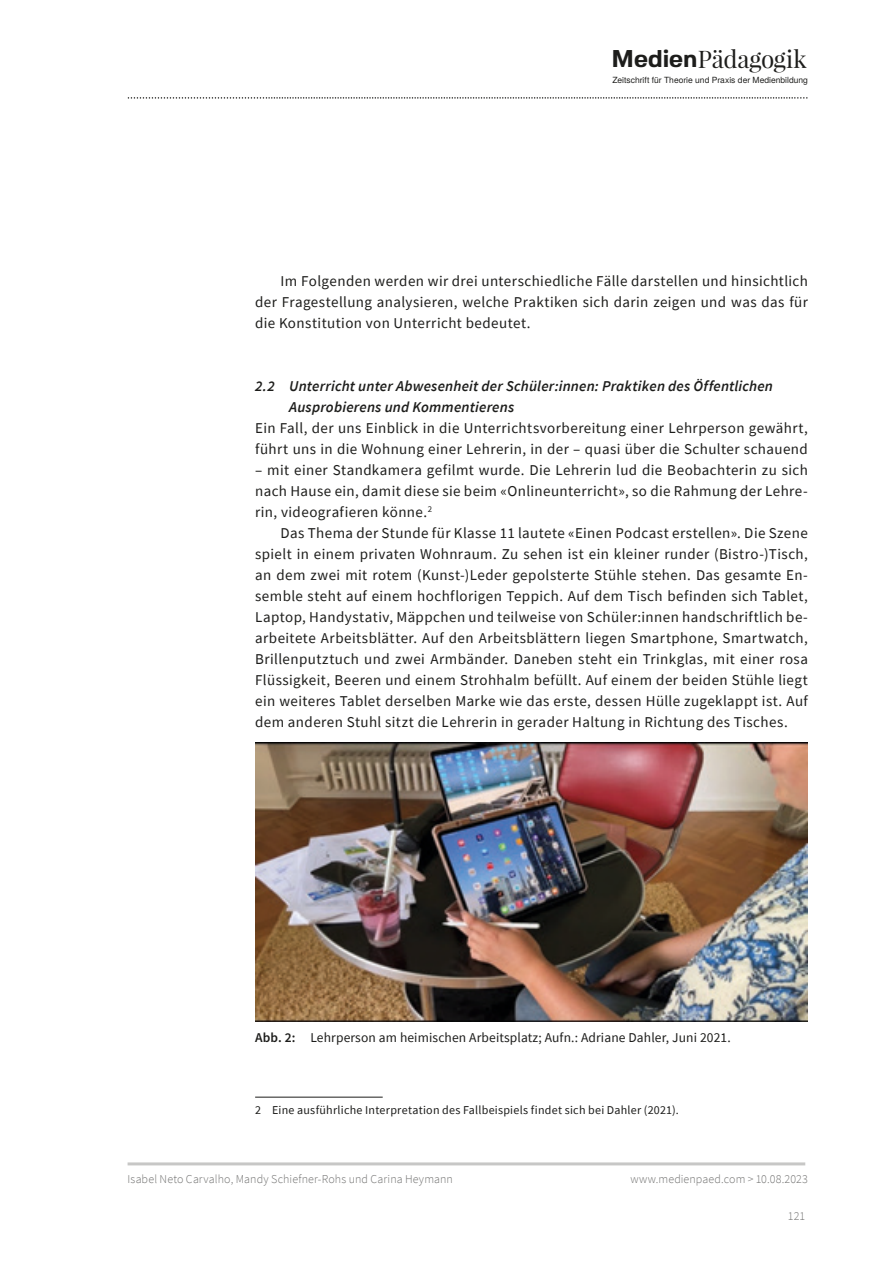
<style>
.page{position:relative;width:893px;height:1263px;background:#fff}
.page>*{position:absolute;margin:0;border:0;box-sizing:border-box;transform-origin:0 0}
.t1{font:24.3px "Playfair Display";letter-spacing:-.015em;color:#1d1d1b}
.mp-text{font:15px/21px "Source Sans Pro";letter-spacing:.025em;color:#1d1d1b;text-align:justify}
.mp-text_ohne_Einzug{font:15px/21px "Source Sans Pro";letter-spacing:.025em;color:#1d1d1b}
.t2{font:italic 600 15px/21px "Source Sans Pro";letter-spacing:.015em;color:#1d1d1b}
.mp-Abbildungen_Legenden{font:13.5px "Source Sans Pro";letter-spacing:.01em;color:#1d1d1b}
.t3{font:300 12px "Source Sans Pro";letter-spacing:.01em;color:#70706f}
.mp-fussnoten{font:12px "Source Sans Pro";letter-spacing:.02em;color:#1d1d1b}
.t4{font:8.55px "Te X Gyre Heros";color:#1d1d1b}
.s1{font-family:"Fivo Sans";font-weight:700}
.s2{font-weight:600}
</style>
<div class="page">
<hr style="left:128px;top:1162px;width:677px;height:3px;background:#c7c7c6">
<svg style="left:128px;top:97px;width:679px;height:2px"></svg>
<img style="left:255px;top:742px;width:553px;height:280px">
<hr style="left:255px;top:1097px;width:128px;height:1px;background:#1d1d1b">
<h1 class="t1" style="left:611px;top:43px;width:197px"><span class="s1">Medien</span>Pädagogik</h1>
<p class="t4" style="left:612px;top:73px;width:197px">Zeitschrift für Theorie und Praxis der Medienbildung</p>
<p class="mp-text" style="left:255px;top:270px;width:554px;text-indent:26px">Im Folgenden werden wir drei unterschiedliche Fälle darstellen und hinsichtlich der Fragestellung analysieren, welche Praktiken sich darin zeigen und was das für die Konstitution von Unterricht bedeutet.</p>
<h3 class="t2" style="left:289px;top:375px;width:485px;text-indent:-34px">2.2 Unterricht unter Abwesenheit der Schüler:innen: Praktiken des Öffentlichen<br>Ausprobierens und Kommentierens</h3>
<p class="mp-text_ohne_Einzug" style="left:255px;top:417px;width:554px">Ein Fall, der uns Einblick in die Unterrichtsvorbereitung einer Lehrperson gewährt, führt uns in die Wohnung einer Lehrerin, in der – quasi über die Schulter schauend</p>
<p class="mp-text_ohne_Einzug" style="left:255px;top:459px;width:554px;text-align:justify">– mit einer Standkamera gefilmt wurde. Die Lehrerin lud die Beobachterin zu sich nach Hause ein, damit diese sie beim «Onlineunterricht», so die Rahmung der Lehre&shy;rin, videografieren könne.<sup>2</sup></p>
<p class="mp-text" style="left:255px;top:522px;width:554px;text-indent:26px">Das Thema der Stunde für Klasse 11 lautete «Einen Podcast erstellen». Die Szene spielt in einem privaten Wohnraum. Zu sehen ist ein kleiner runder (Bistro-)Tisch, an dem zwei mit rotem (Kunst-)Leder gepolsterte Stühle stehen. Das gesamte En&shy;semble steht auf einem hochflorigen Teppich. Auf dem Tisch befinden sich Tablet, Laptop, Handystativ, Mäppchen und teilweise von Schüler:innen handschriftlich be&shy;arbeitete Arbeitsblätter. Auf den Arbeitsblättern liegen Smartphone, Smartwatch, Brillenputztuch und zwei Armbänder. Daneben steht ein Trinkglas, mit einer rosa Flüssigkeit, Beeren und einem Strohhalm befüllt. Auf einem der beiden Stühle liegt ein weiteres Tablet derselben Marke wie das erste, dessen Hülle zugeklappt ist. Auf dem anderen Stuhl sitzt die Lehrerin in gerader Haltung in Richtung des Tisches.</p>
<p class="mp-Abbildungen_Legenden" style="left:255px;top:1028px;width:477px"><span class="s2">Abb. 2:</span> Lehrperson am heimischen Arbeitsplatz; Aufn.: Adriane Dahler, Juni 2021.</p>
<p class="mp-fussnoten" style="left:255px;top:1102px;width:425px">2 Eine ausführliche Interpretation des Fallbeispiels findet sich bei Dahler (2021).</p>
<p class="t3" style="left:128px;top:1171px;width:327px">Isabel Neto Carvalho, Mandy Schiefner-Rohs und Carina Heymann</p>
<p class="t3" style="left:630px;top:1171px;width:179px">www.medienpaed.com &gt; 10.08.2023</p>
<p class="t3" style="left:788px;top:1208px;width:19px">121</p>
</div>
